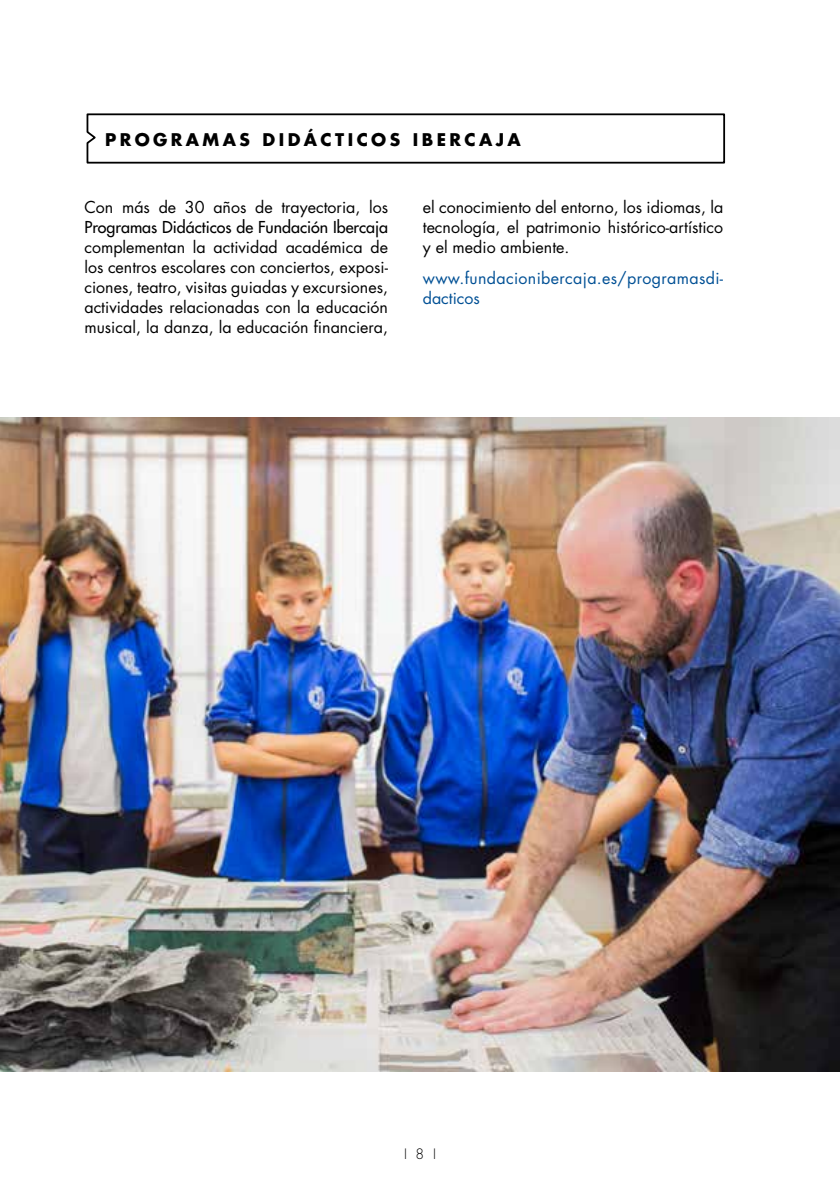
<style>
.page{position:relative;width:840px;height:1191px;background:#fff}
.page>*{position:absolute;margin:0;border:0;box-sizing:border-box;transform-origin:0 0}
.t1{font:700 17px "Futura Std";letter-spacing:.2em;color:#000}
.t2{font:16px/20px "Futura Std";color:#000;text-align:justify}
.t3{font:16px/20px "Futura Std";letter-spacing:.02em;color:#005095}
.t4{font:500 16px "Futura Std";color:#000}
.t5{font:300 14px "Futura Std";color:#000}
</style>
<div class="page">
<svg style="left:86px;top:113px;width:639px;height:51px"></svg>
<img style="left:0;top:417px;width:839px;height:654px">
<p class="t1" style="left:105px;top:128px;width:417px">PROGRAMAS DIDÁCTICOS IBERCAJA</p>
<p class="t2" style="left:84px;top:197px;width:305px">Con más de 30 años de trayectoria, los</p>
<p class="t4" style="left:84px;top:217px;width:305px">Programas Didácticos de Fundación Ibercaja</p>
<p class="t2" style="left:84px;top:237px;width:305px">complementan la actividad académica de los centros escolares con conciertos, exposi&shy;ciones, teatro, visitas guiadas y excursiones, actividades relacionadas con la educación musical, la danza, la educación financiera,</p>
<p class="t2" style="left:422px;top:197px;width:302px">el conocimiento del entorno, los idiomas, la tecnología, el patrimonio histórico-artístico y el medio ambiente.</p>
<p class="t3" style="left:422px;top:268px;width:302px">www.fundacionibercaja.es/programasdi&shy;dacticos</p>
<p class="t5" style="left:404px;top:1145px;width:33px">I 8 I</p>
</div>
